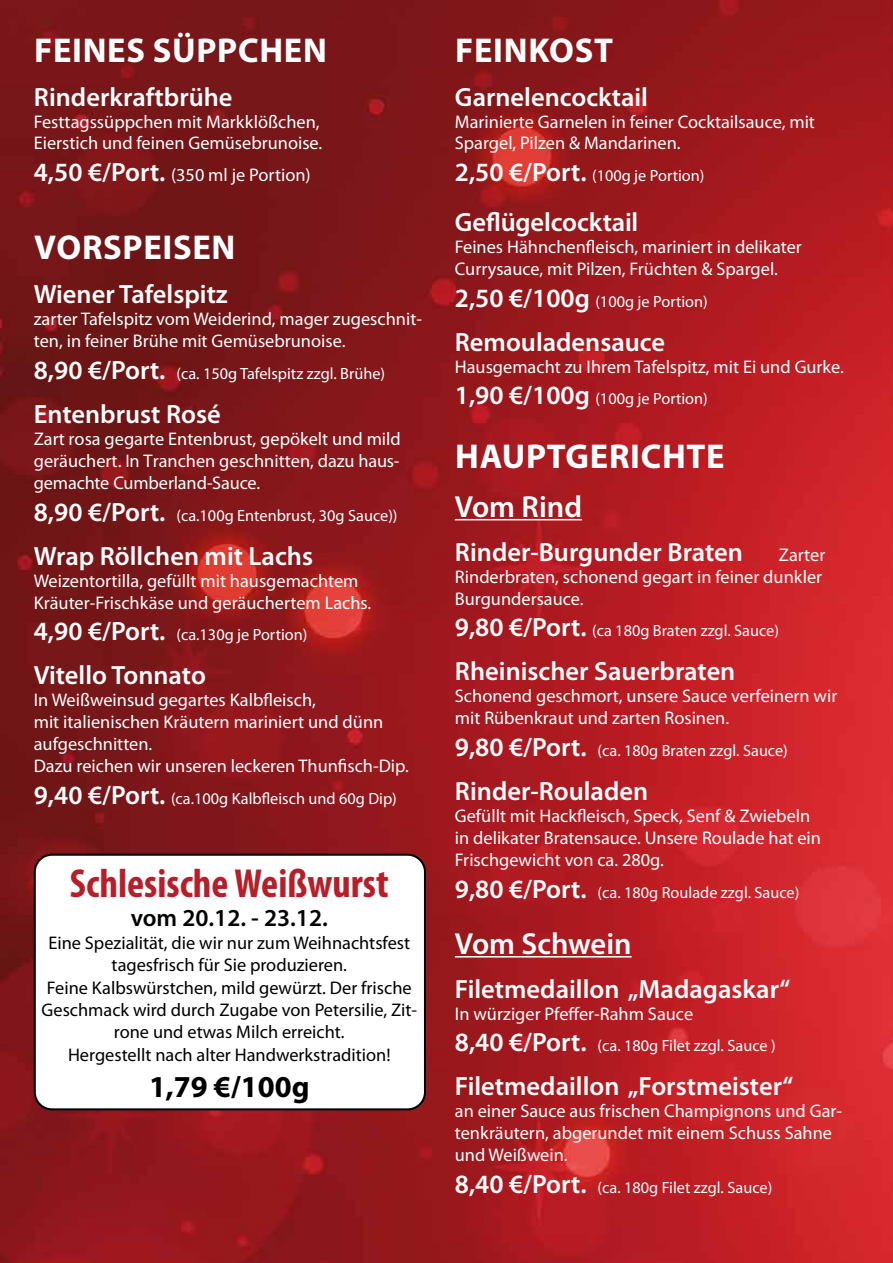
<style>
.page{position:relative;width:893px;height:1263px;background:#fff}
.page>*{position:absolute;margin:0;border:0;box-sizing:border-box;transform-origin:0 0}
.t1{font:700 condensed 40.65px "Myriad Pro";color:#b61f29}
.t2{font:700 34.65px "Myriad Pro";letter-spacing:.02em;color:#fff}
.t3{font:600 30.45px "Myriad Pro";color:#fff}
.t4{font:700 30.45px "Myriad Pro";color:#000}
.t5{font:600 26.4px "Myriad Pro";color:#fff}
.t6{font:600 24.45px "Myriad Pro";color:#000}
.t7{font:18.3px/21.9px "Myriad Pro";color:#fff}
.t8{font:18.3px/22.4px "Myriad Pro";color:#000;text-align:center}
.t9{font:16.35px "Myriad Pro";color:#fff}
.s1{font-weight:600;font-size:26.4px}
</style>
<div class="page">
<img style="left:0;top:0;width:893px;height:1263px">
<hr style="left:455px;top:519px;width:127px;height:1px;background:#fff">
<hr style="left:455px;top:956px;width:177px;height:1px;background:#fff">
<div style="left:35px;top:855px;width:390px;height:254px;background:#fff;border-radius:17px"></div>
<div style="left:34px;top:854px;width:392px;height:256px;border:2px solid #000;border-radius:17px"></div>
<h2 class="t2" style="left:34px;top:27px;width:294px">FEINES SÜPPCHEN</h2>
<h3 class="t5" style="left:34px;top:80px;width:200px">Rinderkraftbrühe</h3>
<p class="t7" style="left:34px;top:110px;width:290px">Festtagssüppchen mit Markklößchen,<br>Eierstich und feinen Gemüsebrunoise.</p>
<p class="t7" style="left:34px;top:164px;width:279px"><span class="s1">4,50 €/Port.</span> (350 ml je Portion)</p>
<h2 class="t2" style="left:34px;top:225px;width:203px">VORSPEISEN</h2>
<h3 class="t5" style="left:34px;top:278px;width:196px">Wiener Tafelspitz</h3>
<p class="t7" style="left:34px;top:308px;width:390px">zarter Tafelspitz vom Weiderind, mager zugeschnit&shy;ten, in feiner Brühe mit Gemüsebrunoise.</p>
<p class="t9" style="left:34px;top:363px;width:353px"><span class="s1">8,90 €/Port.</span> (ca. 150g Tafelspitz zzgl. Brühe)</p>
<h3 class="t5" style="left:34px;top:397px;width:188px">Entenbrust Rosé</h3>
<p class="t7" style="left:34px;top:428px;width:369px;text-align:justify">Zart rosa gegarte Entenbrust, gepökelt und mild geräuchert. In Tranchen geschnitten, dazu haus&shy;gemachte Cumberland-Sauce.</p>
<p class="t9" style="left:34px;top:505px;width:365px"><span class="s1">8,90 €/Port.</span> (ca.100g Entenbrust, 30g Sauce))</p>
<h3 class="t5" style="left:34px;top:539px;width:281px">Wrap Röllchen mit Lachs</h3>
<p class="t7" style="left:34px;top:569px;width:339px">Weizentortilla, gefüllt mit hausgemachtem<br>Kräuter-Frischkäse und geräuchertem Lachs.</p>
<p class="t9" style="left:34px;top:625px;width:275px"><span class="s1">4,90 €/Port.</span> (ca.130g je Portion)</p>
<h3 class="t5" style="left:34px;top:659px;width:174px">Vitello Tonnato</h3>
<p class="t7" style="left:34px;top:689px;width:377px">In Weißweinsud gegartes Kalbfleisch,<br>mit italienischen Kräutern mariniert und dünn aufgeschnitten.<br>Dazu reichen wir unseren leckeren Thunfisch-Dip.</p>
<p class="t9" style="left:34px;top:788px;width:365px"><span class="s1">9,40 €/Port.</span> (ca.100g Kalbfleisch und 60g Dip)</p>
<h1 class="t1" style="left:70px;top:858px;width:320px">Schlesische Weißwurst</h1>
<h3 class="t6" style="left:131px;top:903px;width:199px">vom 20.12. - 23.12.</h3>
<p class="t8" style="left:42px;top:931px;width:377px">Eine Spezialität, die wir nur zum Weihnachtsfest tagesfrisch für Sie produzieren.<br>Feine Kalbswürstchen, mild gewürzt. Der frische Geschmack wird durch Zugabe von Petersilie, Zit&shy;rone und etwas Milch erreicht.<br>Hergestellt nach alter Handwerkstradition!</p>
<h3 class="t4" style="left:149px;top:1067px;width:162px">1,79 €/100g</h3>
<h2 class="t2" style="left:455px;top:27px;width:159px">FEINKOST</h2>
<h3 class="t5" style="left:455px;top:80px;width:195px">Garnelencocktail</h3>
<p class="t7" style="left:455px;top:110px;width:362px">Marinierte Garnelen in feiner Cocktailsauce, mit<br>Spargel, Pilzen &amp; Mandarinen.</p>
<p class="t9" style="left:455px;top:166px;width:251px"><span class="s1">2,50 €/Port.</span> (100g je Portion)</p>
<h3 class="t5" style="left:455px;top:205px;width:185px">Geflügelcocktail</h3>
<p class="t7" style="left:455px;top:236px;width:349px">Feines Hähnchenfleisch, mariniert in delikater<br>Currysauce, mit Pilzen, Früchten &amp; Spargel.</p>
<p class="t9" style="left:455px;top:291px;width:254px"><span class="s1">2,50 €/100g</span> (100g je Portion)</p>
<h3 class="t5" style="left:455px;top:325px;width:212px">Remouladensauce</h3>
<p class="t7" style="left:455px;top:355px;width:391px">Hausgemacht zu Ihrem Tafelspitz, mit Ei und Gurke.</p>
<p class="t9" style="left:455px;top:389px;width:254px"><span class="s1">1,90 €/100g</span> (100g je Portion)</p>
<h2 class="t2" style="left:455px;top:433px;width:271px">HAUPTGERICHTE</h2>
<h3 class="t3" style="left:455px;top:487px;width:129px">Vom Rind</h3>
<h3 class="t5" style="left:455px;top:535px;width:290px">Rinder-Burgunder Braten</h3>
<p class="t7" style="left:455px;top:543px;width:372px;text-indent:324px">Zarter<br>Rinderbraten, schonend gegart in feiner dunkler<br>Burgundersauce.</p>
<p class="t9" style="left:455px;top:621px;width:326px"><span class="s1">9,80 €/Port.</span> (ca 180g Braten zzgl. Sauce)</p>
<h3 class="t5" style="left:455px;top:655px;width:282px">Rheinischer Sauerbraten</h3>
<p class="t7" style="left:455px;top:685px;width:384px">Schonend geschmort, unsere Sauce verfeinern wir mit Rübenkraut und zarten Rosinen.</p>
<p class="t9" style="left:455px;top:740px;width:335px"><span class="s1">9,80 €/Port.</span> (ca. 180g Braten zzgl. Sauce)</p>
<h3 class="t5" style="left:455px;top:774px;width:195px">Rinder-Rouladen</h3>
<p class="t7" style="left:455px;top:804px;width:368px">Gefüllt mit Hackfleisch, Speck, Senf &amp; Zwiebeln in delikater Bratensauce. Unsere Roulade hat ein<br>Frischgewicht von ca. 280g.</p>
<p class="t9" style="left:455px;top:882px;width:346px"><span class="s1">9,80 €/Port.</span> (ca. 180g Roulade zzgl. Sauce)</p>
<h3 class="t3" style="left:455px;top:924px;width:178px">Vom Schwein</h3>
<h3 class="t5" style="left:455px;top:972px;width:337px">Filetmedaillon „Madagaskar“</h3>
<p class="t7" style="left:455px;top:1002px;width:240px">In würziger Pfeffer-Rahm Sauce</p>
<p class="t9" style="left:455px;top:1036px;width:322px"><span class="s1">8,40 €/Port.</span> (ca. 180g Filet zzgl. Sauce )</p>
<h3 class="t5" style="left:455px;top:1070px;width:340px">Filetmedaillon „Forstmeister“</h3>
<p class="t7" style="left:455px;top:1100px;width:389px">an einer Sauce aus frischen Champignons und Gar&shy;tenkräutern, abgerundet mit einem Schuss Sahne und Weißwein.</p>
<p class="t9" style="left:455px;top:1177px;width:319px"><span class="s1">8,40 €/Port.</span> (ca. 180g Filet zzgl. Sauce)</p>
</div>
